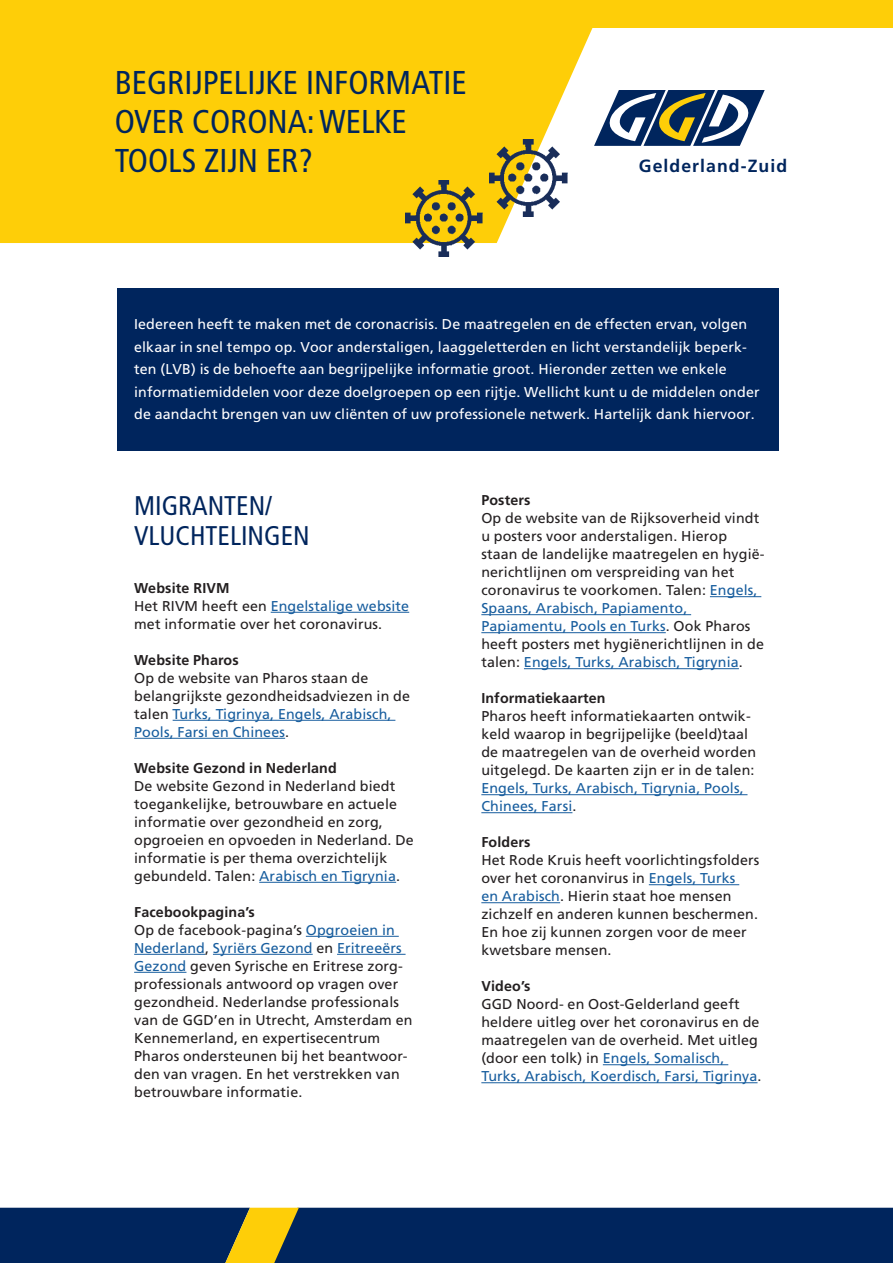
<style>
.page{position:relative;width:893px;height:1263px;background:#fff}
.page>*{position:absolute;margin:0;border:0;box-sizing:border-box;transform-origin:0 0}
.Subkop_03{font:condensed 33px/39px "Frutiger LT Pro";color:#00255d}
.Subkop_03-2{font:condensed 27px/30px "Frutiger LT Pro";color:#00255d}
.t1{font:700 17.7px "Frutiger LT Pro";letter-spacing:.06em;color:#00255d}
.GGD_plat{font:14.25px/18px "Frutiger LT Pro";letter-spacing:.01em;color:#231f20}
.GGD_plat-2{font:14.25px/22.5px "Frutiger LT Pro";letter-spacing:.01em;color:#fff}
.GGD_plat-3{font:700 14.25px "Frutiger LT Pro";letter-spacing:.01em;color:#231f20}
.Subkop_03-3{font:700 14.25px "Frutiger LT Pro";letter-spacing:.01em;color:#231f20}
.s1{color:#175d9e}
</style>
<div class="page">
<div style="left:0;top:1208px;width:893px;height:55px;background:#00255d"></div>
<div style="left:0;top:0;width:893px;height:28px;background:#fece08"></div>
<div style="left:0;top:28px;width:593px;height:215px;background:#fece08"></div>
<svg style="left:594px;top:90px;width:171px;height:56px"></svg>
<div style="left:117px;top:288px;width:661px;height:162px;background:#00255d"></div>
<hr style="left:271px;top:612px;width:138px;height:1px;background:#175d9e">
<hr style="left:173px;top:720px;width:222px;height:1px;background:#175d9e">
<hr style="left:134px;top:738px;width:151px;height:1px;background:#175d9e">
<hr style="left:259px;top:882px;width:137px;height:1px;background:#175d9e">
<hr style="left:306px;top:936px;width:93px;height:1px;background:#175d9e">
<hr style="left:134px;top:954px;width:71px;height:1px;background:#175d9e">
<hr style="left:213px;top:954px;width:100px;height:1px;background:#175d9e">
<hr style="left:337px;top:954px;width:69px;height:1px;background:#175d9e">
<hr style="left:134px;top:972px;width:52px;height:1px;background:#175d9e">
<hr style="left:710px;top:596px;width:51px;height:1px;background:#175d9e">
<hr style="left:481px;top:614px;width:210px;height:1px;background:#175d9e">
<hr style="left:481px;top:632px;width:185px;height:1px;background:#175d9e">
<hr style="left:524px;top:668px;width:215px;height:1px;background:#175d9e">
<hr style="left:481px;top:794px;width:266px;height:1px;background:#175d9e">
<hr style="left:481px;top:812px;width:91px;height:1px;background:#175d9e">
<hr style="left:649px;top:884px;width:90px;height:1px;background:#175d9e">
<hr style="left:481px;top:902px;width:79px;height:1px;background:#175d9e">
<hr style="left:603px;top:1064px;width:125px;height:1px;background:#175d9e">
<hr style="left:481px;top:1082px;width:276px;height:1px;background:#175d9e">
<img style="left:405px;top:180px;width:77px;height:76px">
<img style="left:490px;top:140px;width:77px;height:76px">
<p class="Subkop_03" style="left:115px;top:64px;width:354px">BEGRIJPELIJKE INFORMATIE<br>OVER CORONA: WELKE<br>TOOLS ZIJN ER?</p>
<p class="t1" style="left:639px;top:155px;width:150px">Gelderland-Zuid</p>
<p class="GGD_plat-2" style="left:134px;top:313px;width:627px">Iedereen heeft te maken met de coronacrisis. De maatregelen en de effecten ervan, volgen elkaar in snel tempo op. Voor anderstaligen, laaggeletterden en licht verstandelijk beperk&shy;ten (LVB) is de behoefte aan begrijpelijke informatie groot. Hieronder zetten we enkele informatiemiddelen voor deze doelgroepen op een rijtje. Wellicht kunt u de middelen onder de aandacht brengen van uw cliënten of uw professionele netwerk. Hartelijk dank hiervoor.</p>
<p class="Subkop_03-2" style="left:134px;top:491px;width:177px">MIGRANTEN/<br>VLUCHTELINGEN</p>
<p class="Subkop_03-3" style="left:134px;top:579px;width:97px">Website RIVM</p>
<p class="GGD_plat" style="left:134px;top:597px;width:277px">Het RIVM heeft een <span class="s1">Engelstalige website </span>met informatie over het coronavirus.</p>
<p class="GGD_plat-3" style="left:134px;top:651px;width:106px">Website Pharos</p>
<p class="GGD_plat" style="left:134px;top:669px;width:277px">Op de website van Pharos staan de belangrijkste gezondheidsadviezen in de talen <span class="s1">Turks, Tigrinya, Engels, Arabisch, Pools, Farsi en Chinees</span>.</p>
<p class="GGD_plat-3" style="left:134px;top:759px;width:204px">Website Gezond in Nederland</p>
<p class="GGD_plat" style="left:134px;top:777px;width:281px">De website Gezond in Nederland biedt toegankelijke, betrouwbare en actuele informatie over gezondheid en zorg, opgroeien en opvoeden in Nederland. De informatie is per thema overzichtelijk gebundeld. Talen: <span class="s1">Arabisch en Tigrynia</span>.</p>
<p class="GGD_plat-3" style="left:134px;top:903px;width:122px">Facebookpagina’s</p>
<p class="GGD_plat" style="left:134px;top:921px;width:280px">Op de facebook-pagina’s <span class="s1">Opgroeien in Nederland</span>, <span class="s1">Syriërs Gezond</span> en <span class="s1">Eritreeërs Gezond</span> geven Syrische en Eritrese zorg&shy;professionals antwoord op vragen over gezondheid. Nederlandse professionals van de GGD’en in Utrecht, Amsterdam en Kennemerland, en expertisecentrum Pharos ondersteunen bij het beantwoor&shy;den van vragen. En het verstrekken van betrouwbare informatie.</p>
<p class="GGD_plat-3" style="left:481px;top:492px;width:51px">Posters</p>
<p class="GGD_plat" style="left:481px;top:509px;width:285px">Op de website van de Rijksoverheid vindt u posters voor anderstaligen. Hierop staan de landelijke maatregelen en hygië&shy;nerichtlijnen om verspreiding van het coronavirus te voorkomen. Talen: <span class="s1">Engels, Spaans, Arabisch, Papiamento, Papiamentu, Pools en Turks</span>. Ook Pharos heeft posters met hygiënerichtlijnen in de talen: <span class="s1">Engels, Turks, Arabisch, Tigrynia</span>.</p>
<p class="GGD_plat-3" style="left:481px;top:690px;width:126px">Informatiekaarten</p>
<p class="GGD_plat" style="left:481px;top:707px;width:276px">Pharos heeft informatiekaarten ontwik&shy;keld waarop in begrijpelijke (beeld)taal de maatregelen van de overheid worden uitgelegd. De kaarten zijn er in de talen:<br><span class="s1">Engels, Turks, Arabisch, Tigrynia, Pools, Chinees, Farsi</span>.</p>
<p class="GGD_plat-3" style="left:481px;top:834px;width:51px">Folders</p>
<p class="GGD_plat" style="left:481px;top:851px;width:280px">Het Rode Kruis heeft voorlichtingsfolders over het coronanvirus in <span class="s1">Engels, Turks<br>en Arabisch</span>. Hierin staat hoe mensen zichzelf en anderen kunnen beschermen.<br>En hoe zij kunnen zorgen voor de meer kwetsbare mensen.</p>
<p class="GGD_plat-3" style="left:481px;top:978px;width:51px">Video’s</p>
<p class="GGD_plat" style="left:481px;top:995px;width:282px">GGD Noord- en Oost-Gelderland geeft heldere uitleg over het coronavirus en de maatregelen van de overheid. Met uitleg (door een tolk) in <span class="s1">Engels, Somalisch, Turks, Arabisch, Koerdisch, Farsi, Tigrinya</span>.</p>
</div>
